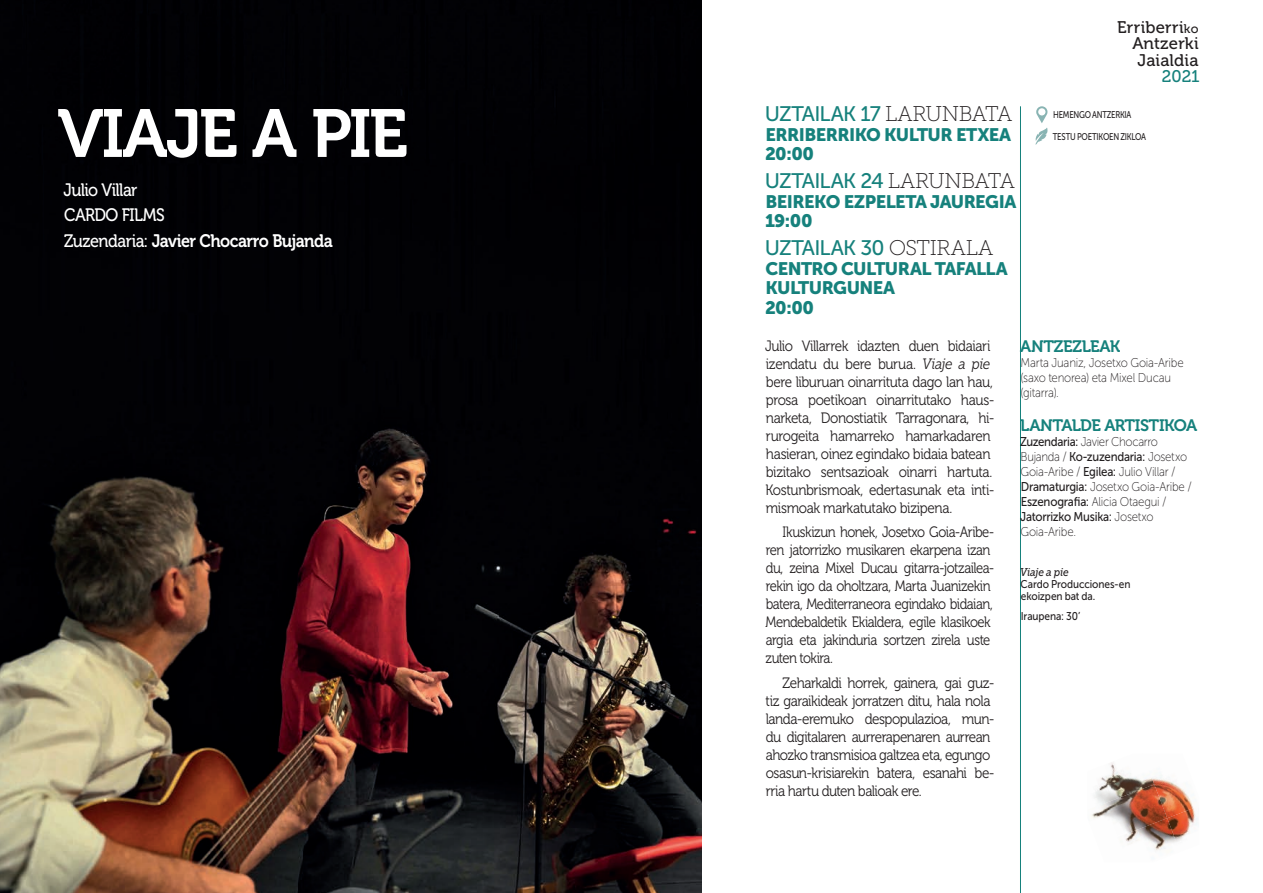
<style>
.page{position:relative;width:1263px;height:893px;background:#fff}
.page>*{position:absolute;margin:0;border:0;box-sizing:border-box;transform-origin:0 0}
.t1{font:67.5px "Museo 700";letter-spacing:-.04em;color:#fff}
.t2{font:21px "Museo Sans 500";letter-spacing:-.035em;color:#16817c}
.t3{font:18px/19.5px "Museo Sans 900";letter-spacing:-.03em;color:#16817c}
.t4{font:18px "Museo 700";letter-spacing:-.035em;color:#fff;scale:.9 1}
.t5{font:18px/25.8px "Museo 500";letter-spacing:-.04em;color:#fff;scale:.9 1}
.t6{font:16.8px/16.5px "Museo 500";letter-spacing:.01em;color:#231f20;text-align:right}
.t7{font:16.8px "Museo 500";color:#16817c}
.t8{font:16.5px "Museo 700";letter-spacing:-.03em;color:#16817c}
.t9{font:15px/18px "Museo 300";letter-spacing:-.035em;color:#231f20;scale:.9 1}
.t10{font:15px/18px "Museo 300";letter-spacing:-.035em;color:#231f20;scale:.87 1}
.t11{font:12.75px/15px "Museo Sans 100";letter-spacing:-.02em;color:#231f20;scale:.9 1}
.t12{font:12.75px "Museo Sans 500";letter-spacing:-.025em;color:#231f20;scale:.9 1}
.t13{font:11.25px/12px "Museo Sans 500";letter-spacing:-.01em;color:#231f20;scale:.9 1}
.t14{font:italic 11.25px "Museo Slab 500";letter-spacing:-.02em;color:#231f20;scale:.9 1}
.t15{font:9.75px/21.3px "Museo Sans 500";letter-spacing:-.03em;color:#231f20;scale:.79 1}
.s1{font-family:"Museo 500"}
.s2{font-family:"Museo Slab 100";font-size:21.15px;color:#231f20}
.s3{font-size:12.6px}
.s4{font-family:"Museo Slab 300";font-style:italic}
.s5{font-family:"Museo Sans 500"}
.s6{font-family:"Museo Sans 100"}
</style>
<div class="page">
<hr style="left:1020px;top:106px;width:1px;height:787px;background:#16817c">
<img style="left:0;top:0;width:702px;height:893px">
<img style="left:1100px;top:762px;width:42px;height:22px">
<img style="left:1142px;top:775px;width:51px;height:31px">
<img style="left:1091px;top:784px;width:76px;height:34px">
<img style="left:1113px;top:818px;width:54px;height:33px">
<img style="left:1167px;top:806px;width:31px;height:37px">
<svg style="left:1035px;top:106px;width:13px;height:39px"></svg>
<h1 class="t1" style="left:57px;top:96px;width:352px">VIAJE A PIE</h1>
<p class="t5" style="left:64px;top:177px;width:114px">Julio Villar<br>CARDO FILMS</p>
<p class="t4" style="left:64px;top:231px;width:300px"><span class="s1">Zuzendaria:</span> Javier Chocarro Bujanda</p>
<h2 class="t2" style="left:765px;top:102px;width:249px">UZTAILAK 17 <span class="s2">LARUNBATA</span></h2>
<p class="t3" style="left:765px;top:125px;width:248px">ERRIBERRIKO KULTUR ETXEA<br>20:00</p>
<h2 class="t2" style="left:765px;top:169px;width:252px">UZTAILAK 24 <span class="s2">LARUNBATA</span></h2>
<p class="t3" style="left:765px;top:192px;width:253px">BEIREKO EZPELETA JAUREGIA<br>19:00</p>
<h2 class="t2" style="left:765px;top:236px;width:230px">UZTAILAK 30 <span class="s2">OSTIRALA</span></h2>
<p class="t3" style="left:765px;top:259px;width:244px">CENTRO CULTURAL TAFALLA<br>KULTURGUNEA<br>20:00</p>
<p class="t6" style="left:1117px;top:19px;width:83px">Erriberri<span class="s3">ko<br></span>Antzerki<br>Jaialdia</p>
<p class="t7" style="left:1162px;top:67px;width:39px">2021</p>
<p class="t15" style="left:1053px;top:104px;width:120px">HEMENGO ANTZERKIA<br>TESTU POETIKOEN ZIKLOA</p>
<p class="t9" style="left:765px;top:337px;width:257px">Julio Villarrek idazten duen bidaiari izendatu du bere burua. <span class="s4">Viaje a pie </span>bere liburuan oinarrituta dago lan hau, prosa poetikoan oinarritutako haus&shy;narketa, Donostiatik Tarragonara, hi&shy;rurogeita hamarreko hamarkadaren hasieran, oinez egindako bidaia batean bizitako sentsazioak oinarri hartuta.<br>Kostunbrismoak, edertasunak eta inti&shy;mismoak markatutako bizipena.</p>
<p class="t10" style="left:765px;top:523px;width:265px;text-indent:17px">Ikuskizun honek, Josetxo Goia-Aribe&shy;ren jatorrizko musikaren ekarpena izan du, zeina Mixel Ducau gitarra-jotzailea&shy;rekin igo da oholtzara, Marta Juanizekin batera, Mediterraneora egindako bidaian, Mendebaldetik Ekialdera, egile klasikoek argia eta jakinduria sortzen zirela uste zuten tokira.</p>
<p class="t9" style="left:766px;top:674px;width:256px;text-indent:17px">Zeharkaldi horrek, gainera, gai guz&shy;tiz garaikideak jorratzen ditu, hala nola landa-eremuko despopulazioa, mun&shy;du digitalaren aurrerapenaren aurrean ahozko transmisioa galtzea eta, egungo osasun-krisiarekin batera, esanahi be&shy;rria hartu duten balioak ere.</p>
<p class="t8" style="left:1020px;top:337px;width:101px">ANTZEZLEAK</p>
<p class="t11" style="left:1020px;top:355px;width:183px">Marta Juaniz, Josetxo Goia-Aribe (saxo tenorea) eta Mixel Ducau (gitarra).</p>
<p class="t8" style="left:1020px;top:416px;width:178px">LANTALDE ARTISTIKOA</p>
<p class="t11" style="left:1020px;top:435px;width:192px"><span class="s5">Zuzendaria:</span> Javier Chocarro Bujanda / <span class="s5">Ko-zuzendaria:</span> Josetxo Goia-Aribe / <span class="s5">Egilea:</span> Julio Villar / <span class="s5">Dramaturgia:</span> Josetxo Goia-Aribe / <span class="s5">Eszenografia:</span> Alicia Otaegui /</p>
<p class="t12" style="left:1020px;top:510px;width:150px">Jatorrizko Musika: <span class="s6">Josetxo</span></p>
<p class="t11" style="left:1020px;top:524px;width:63px">Goia-Aribe.</p>
<p class="t14" style="left:1020px;top:566px;width:55px">Viaje a pie</p>
<p class="t13" style="left:1020px;top:578px;width:124px">Cardo Producciones-en ekoizpen bat da.</p>
<p class="t13" style="left:1021px;top:611px;width:68px">Iraupena: 30’</p>
</div>
